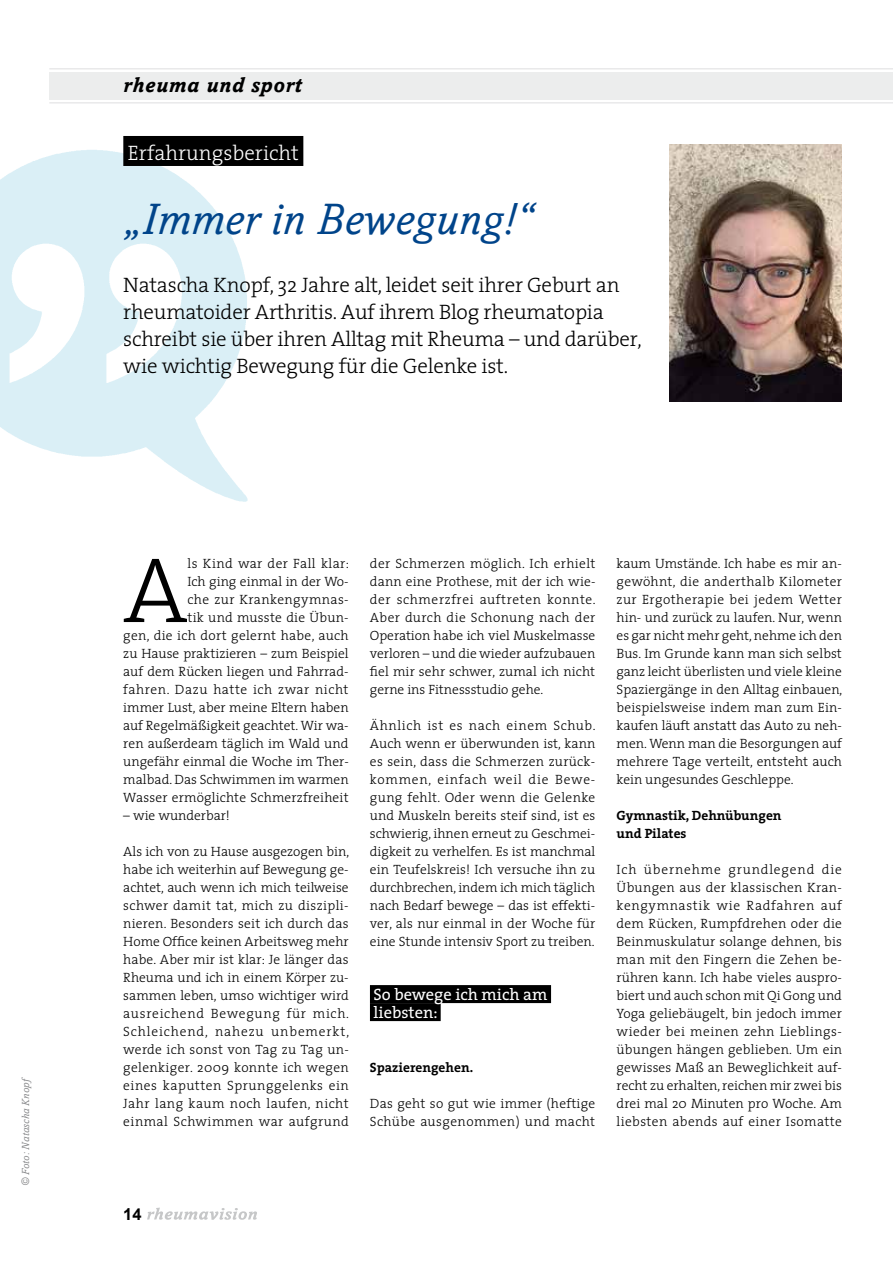
<style>
.page{position:relative;width:893px;height:1263px;background:#fff}
.page>*{position:absolute;margin:0;border:0;box-sizing:border-box;transform-origin:0 0}
.t1{font:300 93.45px "The Serif";color:#000}
.t2{font:italic 45px "Amasis";letter-spacing:.01em;color:#00448a}
.t3{font:300 21px/27px "The Serif";letter-spacing:-.01em;color:#000}
.t4{font:300 21px "The Serif";color:#fff}
.t5{font:italic 700 21px "Amasis";letter-spacing:.04em;color:#000}
.t6{font:16.5px/18px "The Serif";color:#fff}
.t7{font:700 16.5px "Arial";color:#000}
.t8{font:300 13.5px/18px "The Serif";letter-spacing:.005em;color:#000;text-align:justify}
.t9{font:700 13.5px/18px "The Serif";color:#000}
.t10{font:italic 10.5px "Amasis";letter-spacing:.02em;color:#87888a}
</style>
<div class="page">
<img style="left:0;top:150px;width:248px;height:352px">
<img style="left:669px;top:145px;width:173px;height:256px">
<hr style="left:49px;top:102px;width:844px;height:2px;background:#e9e9ea">
<hr style="left:49px;top:68px;width:844px;height:2px;background:#e9e9ea">
<div style="left:49px;top:72px;width:844px;height:27px;background:#eceded"></div>
<svg style="left:147px;top:1207px;width:110px;height:13px"></svg>
<div style="left:370px;top:985px;width:181px;height:18px;background:#000"></div>
<div style="left:370px;top:1003px;width:71px;height:18px;background:#000"></div>
<div style="left:123px;top:136px;width:180px;height:30px;background:#000"></div>
<p class="t10" style="left:20px;top:1186px;width:112px;rotate:-90deg">© Foto: Natascha Knopf</p>
<h3 class="t5" style="left:123px;top:73px;width:180px">rheuma und sport</h3>
<h3 class="t4" style="left:128px;top:136px;width:172px">Erfahrungsbericht</h3>
<h2 class="t2" style="left:123px;top:193px;width:412px">„Immer in Bewegung!“</h2>
<h3 class="t3" style="left:123px;top:271px;width:520px">Natascha Knopf, 32 Jahre alt, leidet seit ihrer Geburt an rheumatoider Arthritis. Auf ihrem Blog rheumatopia schreibt sie über ihren Alltag mit Rheuma – und darüber, wie wichtig Bewegung für die Gelenke ist.</h3>
<p class="t8" style="left:123px;top:554px;width:227px;text-align:right">ls Kind war der Fall klar:<br>Ich ging einmal in der Wo-<br>che zur Krankengymnas-<br>tik und musste die Übun-<br>gen, die ich dort gelernt habe, auch zu Hause praktizieren – zum Beispiel auf dem Rücken liegen und Fahrrad&shy;fahren. Dazu hatte ich zwar nicht immer Lust, aber meine Eltern haben auf Regelmäßigkeit geachtet. Wir wa&shy;ren außerdeam täglich im Wald und ungefähr einmal die Woche im Ther&shy;malbad. Das Schwimmen im warmen<br>Wasser ermöglichte Schmerzfreiheit</p>
<p class="t8" style="left:123px;top:806px;width:108px">– wie wunderbar!</p>
<p class="t8" style="left:123px;top:842px;width:227px">Als ich von zu Hause ausgezogen bin, habe ich weiterhin auf Bewegung ge&shy;achtet, auch wenn ich mich teilweise schwer damit tat, mich zu diszipli&shy;nieren. Besonders seit ich durch das Home Office keinen Arbeitsweg mehr habe. Aber mir ist klar: Je länger das Rheuma und ich in einem Körper zu&shy;sammen leben, umso wichtiger wird ausreichend Bewegung für mich.<br>Schleichend, nahezu unbemerkt, werde ich sonst von Tag zu Tag un&shy;gelenkiger. 2009 konnte ich wegen eines kaputten Sprunggelenks ein Jahr lang kaum noch laufen, nicht einmal Schwimmen war aufgrund</p>
<h1 class="t1" style="left:123px;top:513px;width:66px">A</h1>
<p class="t8" style="left:370px;top:554px;width:227px">der Schmerzen möglich. Ich erhielt dann eine Prothese, mit der ich wie&shy;der schmerzfrei auftreten konnte.<br>Aber durch die Schonung nach der Operation habe ich viel Muskelmasse verloren – und die wieder aufzubauen fiel mir sehr schwer, zumal ich nicht gerne ins Fitnessstudio gehe.</p>
<p class="t8" style="left:370px;top:716px;width:227px">Ähnlich ist es nach einem Schub.<br>Auch wenn er überwunden ist, kann es sein, dass die Schmerzen zurück&shy;kommen, einfach weil die Bewe&shy;gung fehlt. Oder wenn die Gelenke und Muskeln bereits steif sind, ist es schwierig, ihnen erneut zu Geschmei&shy;digkeit zu verhelfen. Es ist manchmal ein Teufelskreis! Ich versuche ihn zu durchbrechen, indem ich mich täglich nach Bedarf bewege – das ist effekti&shy;ver, als nur einmal in der Woche für eine Stunde intensiv Sport zu treiben.</p>
<p class="t6" style="left:374px;top:985px;width:175px">So bewege ich mich am liebsten:</p>
<p class="t9" style="left:370px;top:1058px;width:105px">Spazierengehen.</p>
<p class="t8" style="left:370px;top:1094px;width:227px">Das geht so gut wie immer (heftige<br>Schübe ausgenommen) und macht</p>
<p class="t8" style="left:617px;top:554px;width:227px">kaum Umstände. Ich habe es mir an&shy;gewöhnt, die anderthalb Kilometer zur Ergotherapie bei jedem Wetter hin- und zurück zu laufen. Nur, wenn es gar nicht mehr geht, nehme ich den Bus. Im Grunde kann man sich selbst ganz leicht überlisten und viele kleine Spaziergänge in den Alltag einbauen, beispielsweise indem man zum Ein&shy;kaufen läuft anstatt das Auto zu neh&shy;men. Wenn man die Besorgungen auf mehrere Tage verteilt, entsteht auch kein ungesundes Geschleppe.</p>
<p class="t9" style="left:617px;top:806px;width:167px">Gymnastik, Dehnübungen und Pilates</p>
<p class="t8" style="left:617px;top:860px;width:227px">Ich übernehme grundlegend die Übungen aus der klassischen Kran&shy;kengymnastik wie Radfahren auf dem Rücken, Rumpfdrehen oder die Beinmuskulatur solange dehnen, bis man mit den Fingern die Zehen be&shy;rühren kann. Ich habe vieles auspro&shy;biert und auch schon mit Qi Gong und Yoga geliebäugelt, bin jedoch immer wieder bei meinen zehn Lieblings&shy;übungen hängen geblieben. Um ein gewisses Maß an Beweglichkeit auf&shy;recht zu erhalten, reichen mir zwei bis drei mal 20 Minuten pro Woche. Am liebsten abends auf einer Isomatte</p>
<p class="t7" style="left:123px;top:1203px;width:20px">14</p>
</div>
